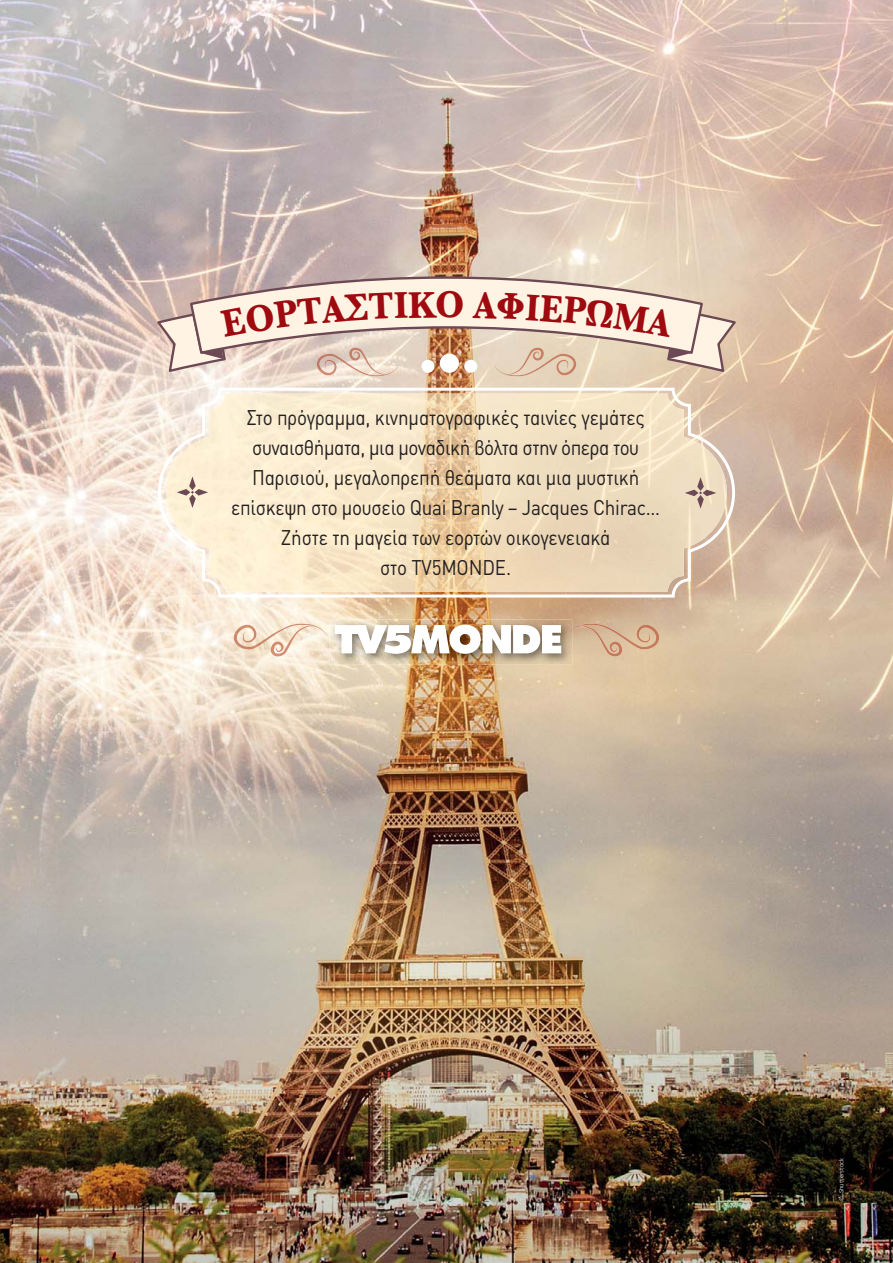
<style>
.page{position:relative;width:893px;height:1263px;background:#fff}
.page>*{position:absolute;margin:0;border:0;box-sizing:border-box;transform-origin:0 0}
.t1{font:700 39px "Baskerville";color:#9e0a0f;scale:.9 1}
.t2{font:21px/30px "DIN Pro";letter-spacing:-.015em;color:#231f20;text-align:center;scale:.9 1}
.t3{font:300 6px "Pluto Sans Cond";color:#fff}
</style>
<div class="page">
<img style="left:0;top:0;width:893px;height:1263px">
<img style="left:317px;top:375px;width:82px;height:1px">
<img style="left:494px;top:375px;width:82px;height:1px">
<img style="left:234px;top:624px;width:94px;height:25px">
<img style="left:271px;top:625px;width:47px;height:31px">
<svg style="left:311px;top:625px;width:7px;height:2px"></svg>
<img style="left:572px;top:624px;width:87px;height:25px">
<img style="left:575px;top:625px;width:47px;height:31px">
<svg style="left:158px;top:388px;width:577px;height:209px;background:#f2e0c3"></svg>
<svg style="left:177px;top:477px;width:31px;height:31px"></svg>
<svg style="left:685px;top:477px;width:31px;height:32px"></svg>
<img style="left:330px;top:619px;width:242px;height:46px">
<img style="left:335px;top:625px;width:247px;height:29px">
<svg style="left:157px;top:269px;width:579px;height:106px;background:#e6d4c4"></svg>
<h1 class="t1" style="left:435px;top:282px;width:34px">Ο</h1>
<p class="t2" style="left:231px;top:405px;width:478px">Στο πρόγραμμα, κινηματογραφικές ταινίες γεμάτες συναισθήματα, μια μοναδική βόλτα στην όπερα του Παρισιού, μεγαλοπρεπή θεάματα και μια μυστική επίσκεψη στο μουσείο Quai Branly – Jacques Chirac… Ζήστε τη μαγεία των εορτών οικογενειακά<br>στο TV5MONDE.</p>
<p class="t3" style="left:839px;top:1200px;width:44px;rotate:-90deg">© Shutterstock</p>
</div>
